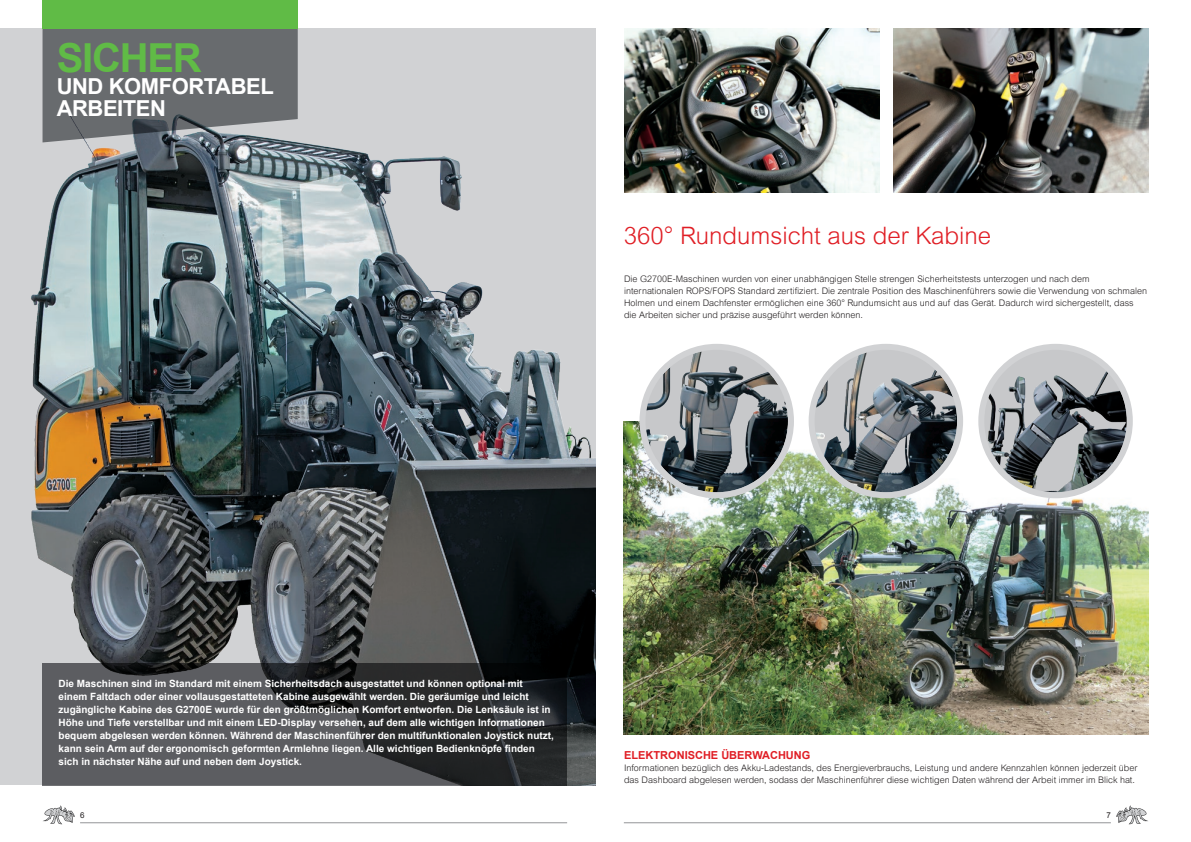
<style>
.page{position:relative;width:1191px;height:842px;background:#fff}
.page>*{position:absolute;margin:0;border:0;box-sizing:border-box;transform-origin:0 0}
.t1{font:700 40px "Arial";letter-spacing:-.03em;color:#60bb46}
.t2{font:300 24px "Arial";color:#e01e25}
.t3{font:700 22px/22px "Arial";letter-spacing:-.02em;color:#fff}
.t4{font:700 11px "Arial";color:#e01e25}
.t5{font:700 10px/13px "Arial";color:#fff}
.t6{font:300 9px/12px "Arial";color:#231f20}
.t7{font:8px "Arial";color:#231f20}
</style>
<div class="page">
<div style="left:0;top:28px;width:595px;height:757px;background:#d1d2d4"></div>
<img style="left:31px;top:68px;width:564px;height:717px">
<svg style="left:43px;top:28px;width:255px;height:114px;background:#6c7072"></svg>
<div style="left:43px;top:0;width:255px;height:28px;background:#60bb46"></div>
<svg style="left:43px;top:663px;width:524px;height:122px;background:#414345"></svg>
<svg style="left:43px;top:805px;width:32px;height:19px"></svg>
<svg style="left:1116px;top:805px;width:32px;height:19px"></svg>
<hr style="left:80px;top:822px;width:487px;height:1px;background:#939598">
<hr style="left:624px;top:822px;width:486px;height:1px;background:#939598">
<img style="left:624px;top:28px;width:255px;height:165px">
<img style="left:893px;top:28px;width:255px;height:165px">
<img style="left:624px;top:421px;width:524px;height:313px">
<svg style="left:981px;top:347px;width:148px;height:148px"></svg>
<img style="left:984px;top:350px;width:142px;height:142px;border-radius:71px">
<div style="left:978px;top:344px;width:154px;height:154px;border:6px solid #d1d2d4;border-radius:50%"></div>
<div style="left:642px;top:347px;width:149px;height:148px;background:#d1d2d4;border-radius:50%"></div>
<img style="left:645px;top:350px;width:143px;height:142px;border-radius:71px">
<div style="left:639px;top:344px;width:155px;height:154px;border:6px solid #d1d2d4;border-radius:50%"></div>
<div style="left:811px;top:347px;width:149px;height:148px;background:#d1d2d4;border-radius:50%"></div>
<img style="left:814px;top:350px;width:143px;height:142px;border-radius:71px">
<div style="left:808px;top:344px;width:155px;height:154px;border:6px solid #d1d2d4;border-radius:50%"></div>
<h1 class="t1" style="left:57px;top:31px;width:147px">SICHER</h1>
<h3 class="t3" style="left:57px;top:76px;width:219px">UND KOMFORTABEL<br>ARBEITEN</h3>
<h2 class="t2" style="left:624px;top:222px;width:369px">360° Rundumsicht aus der Kabine</h2>
<p class="t6" style="left:624px;top:273px;width:524px">Die G2700E-Maschinen wurden von einer unabhängigen Stelle strengen Sicherheitstests unterzogen und nach dem internationalen ROPS/FOPS Standard zertifiziert. Die zentrale Position des Maschinenführers sowie die Verwendung von schmalen Holmen und einem Dachfenster ermöglichen eine 360° Rundumsicht aus und auf das Gerät. Dadurch wird sichergestellt, dass die Arbeiten sicher und präzise ausgeführt werden können.</p>
<p class="t5" style="left:59px;top:677px;width:497px">Die Maschinen sind im Standard mit einem Sicherheitsdach ausgestattet und können optional mit einem Faltdach oder einer vollausgestatteten Kabine ausgewählt werden. Die geräumige und leicht zugängliche Kabine des G2700E wurde für den größtmöglichen Komfort entworfen. Die Lenksäule ist in Höhe und Tiefe verstellbar und mit einem LED-Display versehen, auf dem alle wichtigen Informationen bequem abgelesen werden können. Während der Maschinenführer den multifunktionalen Joystick nutzt, kann sein Arm auf der ergonomisch geformten Armlehne liegen. Alle wichtigen Bedienknöpfe finden sich in nächster Nähe auf und neben dem Joystick.</p>
<p class="t4" style="left:624px;top:748px;width:188px">ELEKTRONISCHE ÜBERWACHUNG</p>
<p class="t6" style="left:624px;top:762px;width:515px">Informationen bezüglich des Akku-Ladestands, des Energieverbrauchs, Leistung und andere Kennzahlen können jederzeit über das Dashboard abgelesen werden, sodass der Maschinenführer diese wichtigen Daten während der Arbeit immer im Blick hat.</p>
<p class="t7" style="left:80px;top:810px;width:6px">6</p>
<p class="t7" style="left:1106px;top:810px;width:6px">7</p>
</div>
